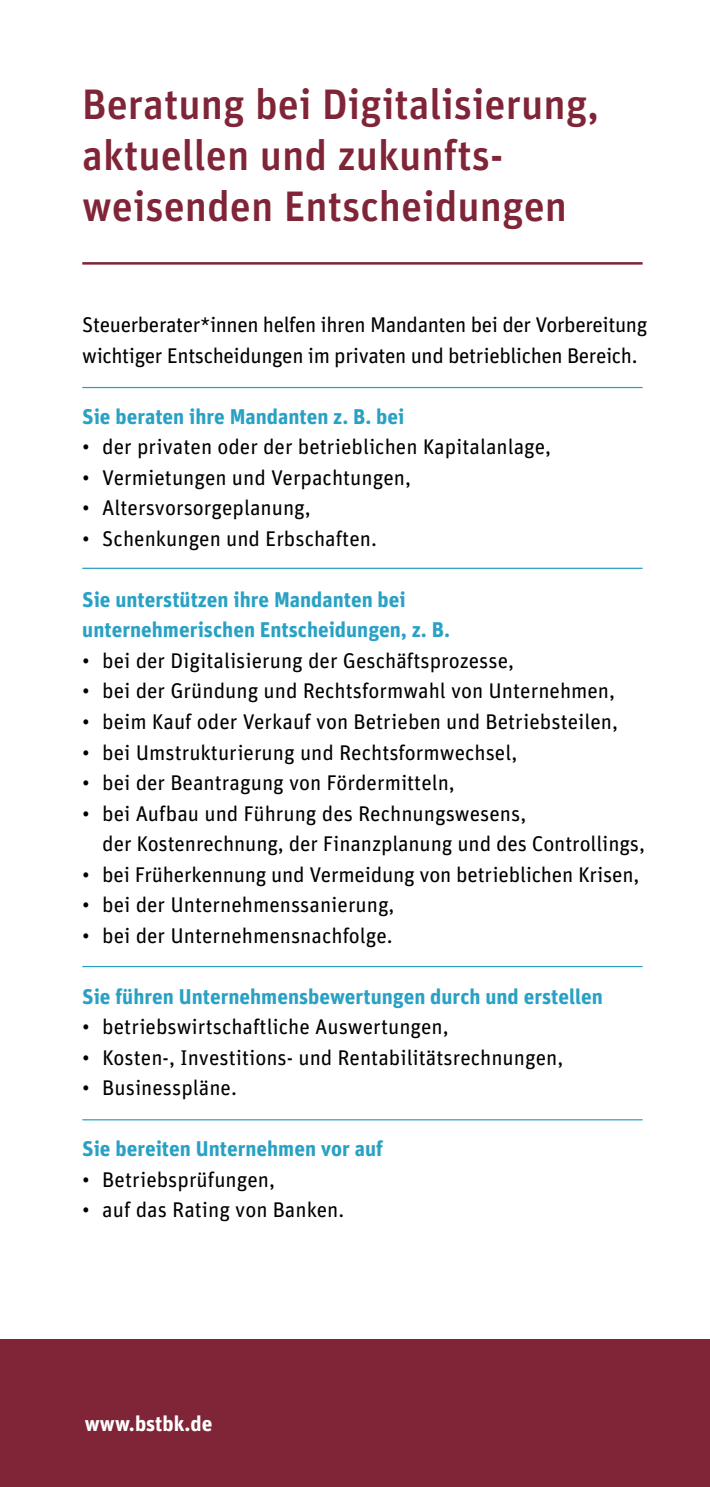
<style>
.page{position:relative;width:710px;height:1487px;background:#fff}
.page>*{position:absolute;margin:0;border:0;box-sizing:border-box;transform-origin:0 0}
.t1{font:500 42.5px/51px "Unit OT";color:#802537}
.t2{font:21.25px/30.5px "Unit OT";color:#000}
.t3{font:700 21.25px/30.5px "Unit OT";color:#29a1c4}
.t4{font:21.25px/30.5px "Unit OT";letter-spacing:-.02em;color:#000}
.t5{font:700 21.25px "Unit OT";color:#fff}
</style>
<div class="page">
<hr style="left:82px;top:262px;width:560px;height:3px;background:#802537">
<hr style="left:82px;top:387px;width:560px;height:1px;background:#29a1c4">
<hr style="left:82px;top:567px;width:560px;height:2px;background:#29a1c4">
<hr style="left:82px;top:966px;width:560px;height:1px;background:#29a1c4">
<hr style="left:82px;top:1119px;width:560px;height:1px;background:#29a1c4">
<div style="left:0;top:1339px;width:709px;height:147px;background:#802537"></div>
<h1 class="t1" style="left:82px;top:78px;width:518px">Beratung bei Digitalisierung, aktuellen und zukunfts&shy;weisenden Entscheidungen</h1>
<p class="t4" style="left:82px;top:309px;width:566px">Steuerberater*innen helfen ihren Mandanten bei der Vorbereitung wichtiger Entscheidungen im privaten und betrieblichen Bereich.</p>
<p class="t3" style="left:82px;top:401px;width:323px">Sie beraten ihre Mandanten z. B. bei</p>
<p class="t2" style="left:82px;top:431px;width:470px">• der privaten oder der betrieblichen Kapitalanlage,</p>
<p class="t2" style="left:82px;top:462px;width:330px">• Vermietungen und Verpachtungen,</p>
<p class="t2" style="left:82px;top:492px;width:230px">• Altersvorsorgeplanung,</p>
<p class="t2" style="left:82px;top:523px;width:296px">• Schenkungen und Erbschaften.</p>
<p class="t3" style="left:82px;top:584px;width:369px">Sie unterstützen ihre Mandanten bei unternehmerischen Entscheidungen, z. B.</p>
<p class="t2" style="left:82px;top:645px;width:433px">• bei der Digitalisierung der Geschäftsprozesse,</p>
<p class="t2" style="left:82px;top:675px;width:534px">• bei der Gründung und Rechtsformwahl von Unternehmen,</p>
<p class="t2" style="left:82px;top:706px;width:537px">• beim Kauf oder Verkauf von Betrieben und Betriebsteilen,</p>
<p class="t2" style="left:82px;top:736px;width:436px">• bei Umstrukturierung und Rechtsformwechsel,</p>
<p class="t2" style="left:82px;top:767px;width:374px">• bei der Beantragung von Fördermitteln,</p>
<p class="t2" style="left:102px;top:797px;width:544px;text-indent:-20px">• bei Aufbau und Führung des Rechnungswesens,<br>der Kostenrechnung, der Finanzplanung und des Controllings,</p>
<p class="t2" style="left:82px;top:858px;width:558px">• bei Früherkennung und Vermeidung von betrieblichen Krisen,</p>
<p class="t2" style="left:82px;top:889px;width:313px">• bei der Unternehmenssanierung,</p>
<p class="t2" style="left:82px;top:919px;width:312px">• bei der Unternehmensnachfolge.</p>
<p class="t3" style="left:82px;top:980px;width:522px">Sie führen Unternehmensbewertungen durch und erstellen</p>
<p class="t2" style="left:82px;top:1011px;width:368px">• betriebswirtschaftliche Auswertungen,</p>
<p class="t2" style="left:82px;top:1041px;width:482px">• Kosten-, Investitions- und Rentabilitätsrechnungen,</p>
<p class="t2" style="left:82px;top:1072px;width:156px">• Businesspläne.</p>
<p class="t3" style="left:82px;top:1133px;width:302px">Sie bereiten Unternehmen vor auf</p>
<p class="t2" style="left:82px;top:1163px;width:194px">• Betriebsprüfungen,</p>
<p class="t2" style="left:82px;top:1194px;width:263px">• auf das Rating von Banken.</p>
<p class="t5" style="left:85px;top:1409px;width:129px">www.bstbk.de</p>
</div>
